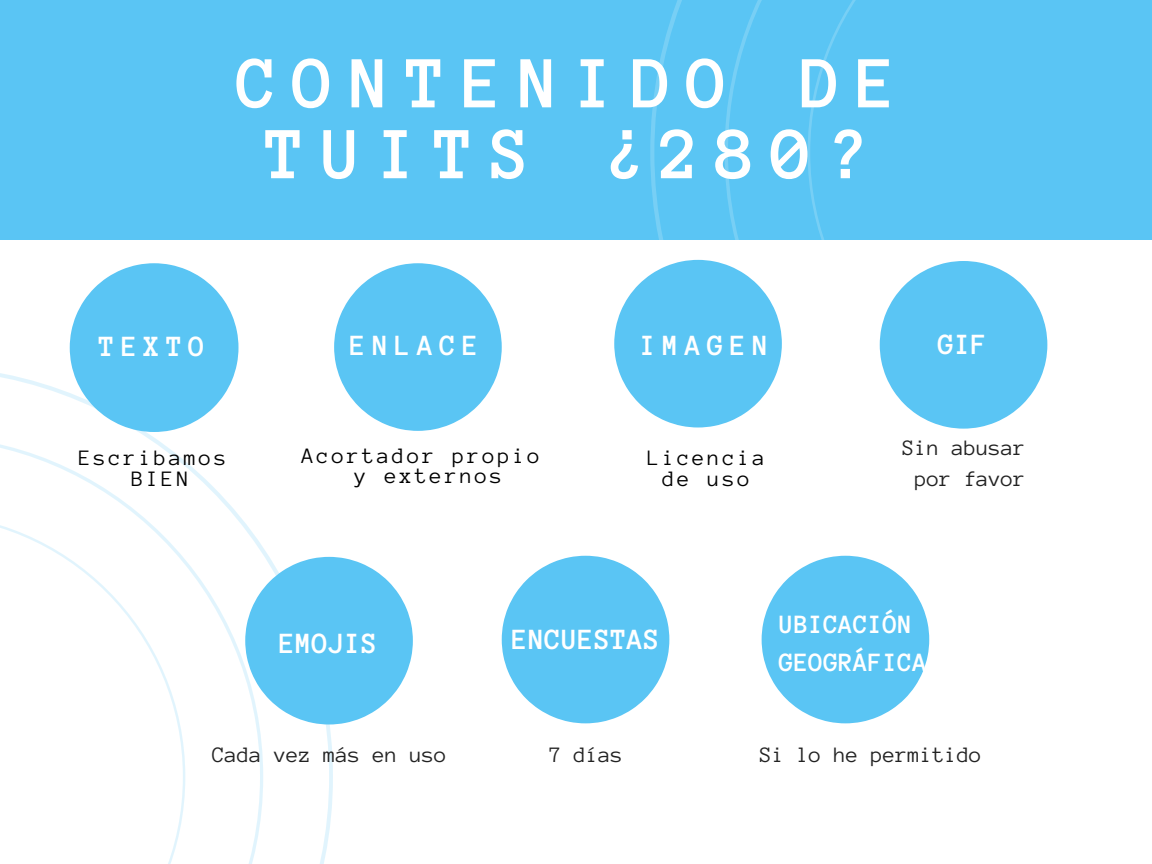
<style>
.page{position:relative;width:1152px;height:864px;background:#5ac5f4}
.page>*{position:absolute;margin:0;border:0;box-sizing:border-box;transform-origin:0 0}
.t1{font:700 75.45px/70.8px "Anonymous Pro";letter-spacing:.2em;color:#fff;text-align:center}
.t2{font:700 30.15px "Anonymous Pro";color:#fff}
.t3{font:700 27.15px/37.2px "Anonymous Pro";color:#fff}
.t4{font:22.65px/31.5px "Anonymous Pro";color:#222;text-align:center}
.t5{font:22.65px/20.2px "Anonymous Pro";letter-spacing:.12em;color:#000}
</style>
<div class="page">
<svg style="left:650px;top:0;width:502px;height:241px"></svg>
<div style="left:0;top:241px;width:1152px;height:623px;background:#fff"></div>
<svg style="left:0;top:373px;width:333px;height:491px"></svg>
<svg style="left:70px;top:263px;width:168px;height:169px"></svg>
<svg style="left:334px;top:263px;width:168px;height:168px"></svg>
<svg style="left:614px;top:260px;width:168px;height:168px"></svg>
<svg style="left:880px;top:261px;width:167px;height:168px"></svg>
<svg style="left:245px;top:557px;width:168px;height:167px"></svg>
<svg style="left:502px;top:556px;width:167px;height:167px"></svg>
<svg style="left:762px;top:556px;width:167px;height:167px"></svg>
<h1 class="t1" style="left:237px;top:49px;width:662px">CONTENIDO DE<br>TUITS ¿280?</h1>
<h2 class="t2" style="left:99px;top:332px;width:108px">TEXTO</h2>
<h2 class="t2" style="left:350px;top:331px;width:130px">ENLACE</h2>
<h2 class="t2" style="left:640px;top:331px;width:130px">IMAGEN</h2>
<p class="t5" style="left:132px;top:449px;width:97px;text-indent:-53px">Escribamos<br>BIEN</p>
<p class="t5" style="left:355px;top:446px;width:187px;text-indent:-53px">Acortador propio y externos</p>
<p class="t5" style="left:647px;top:449px;width:119px;text-align:center">Licencia de uso</p>
<h2 class="t2" style="left:938px;top:331px;width:51px">GIF</h2>
<p class="t4" style="left:902px;top:432px;width:125px">Sin abusar por favor</p>
<h2 class="t2" style="left:279px;top:629px;width:100px">EMOJIS</h2>
<h2 class="t2" style="left:512px;top:626px;width:150px">ENCUESTAS</h2>
<p class="t3" style="left:779px;top:607px;width:150px">UBICACIÓN<br>GEOGRÁFICA</p>
<p class="t4" style="left:212px;top:739px;width:236px">Cada vez más en uso</p>
<p class="t4" style="left:549px;top:739px;width:76px">7 días</p>
<p class="t4" style="left:760px;top:739px;width:224px">Si lo he permitido</p>
</div>
